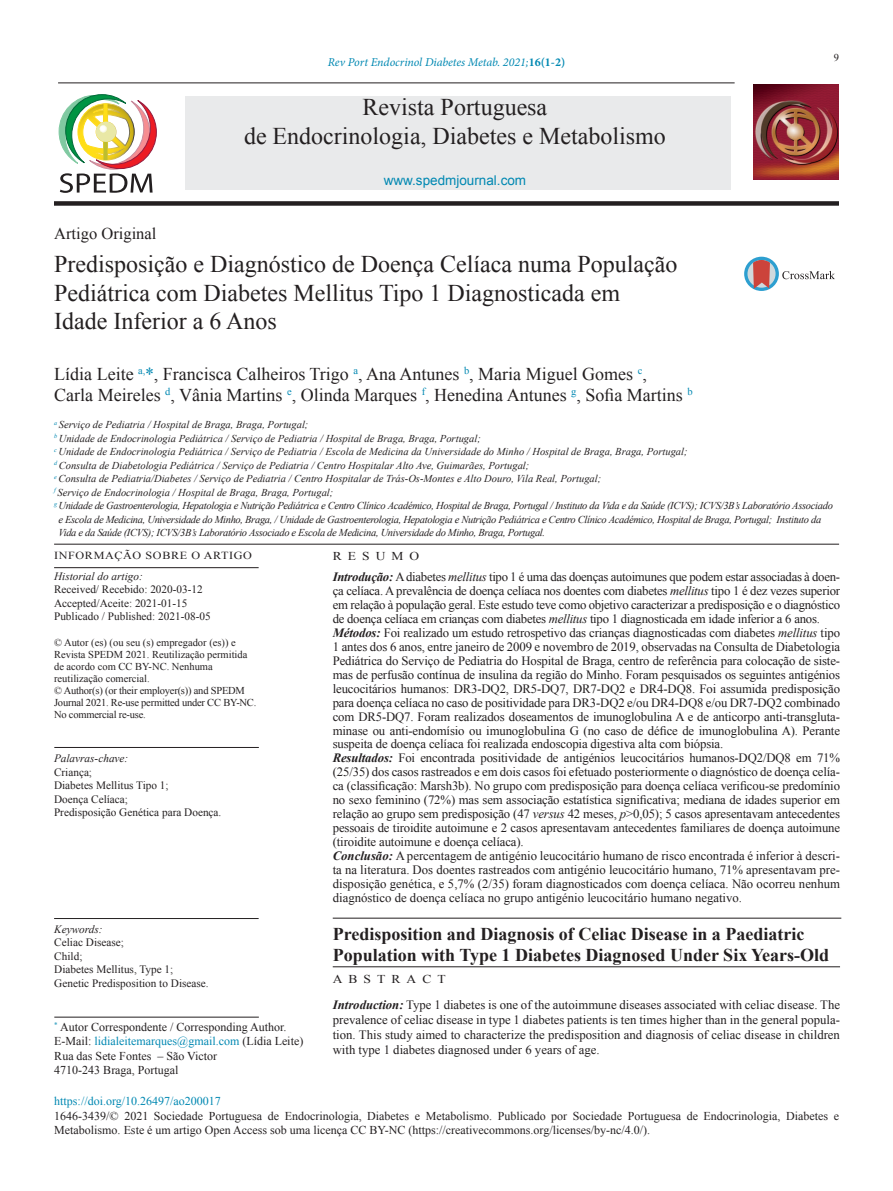
<style>
.page{position:relative;width:893px;height:1191px;background:#fff}
.page>*{position:absolute;margin:0;border:0;box-sizing:border-box;transform-origin:0 0}
.t1{font:24px/28.5px "Times New Roman";color:#231f20;text-align:center}
.t2{font:18px/21.8px "Times New Roman";color:#231f20}
.t3{font:700 18px/21.6px "Times New Roman";color:#231f20}
.t4{font:16.5px "Times New Roman";color:#231f20}
.t5{font:13.5px "Arial";color:#0088b2}
.t6{font:12.75px/14px "Times New Roman";letter-spacing:-.01em;color:#231f20}
.t7{font:12px/14.4px "Times New Roman";color:#231f20}
.t8{font:italic 12px "Minion Pro";letter-spacing:-.005em;color:#0088b2}
.t9{font:12px "Times New Roman";color:#0088b2}
.t10{font:12px "Times New Roman";letter-spacing:.45em;color:#231f20;scale:1.12 1}
.t11{font:12px "Times New Roman";color:#231f20;scale:1.12 1}
.t12{font:11.25px/13.5px "Times New Roman";color:#231f20}
.t13{font:italic 11.25px "Times New Roman";color:#231f20}
.t14{font:10.8px "Times New Roman";letter-spacing:.05em;color:#231f20;scale:1.13 1}
.t15{font:italic 10.5px "Times New Roman";color:#231f20}
.t16{font:italic 10.5px "Times New Roman";letter-spacing:-.03em;color:#231f20}
.t17{font:10.5px/12px "Times New Roman";color:#231f20}
.s1{font-weight:700;font-style:normal}
.s2{color:#0088b2}
.s3{font-weight:700;font-style:italic}
.s4{font-style:italic}
</style>
<div class="page">
<hr style="left:58px;top:83px;width:677px;height:1px;background:#231f20">
<div style="left:54px;top:201px;width:785px;height:5px;background:#231f20"></div>
<div style="left:185px;top:96px;width:545px;height:94px;background:#e9eaeb"></div>
<img style="left:754px;top:84px;width:85px;height:95px">
<svg style="left:59px;top:94px;width:98px;height:99px"></svg>
<div style="left:744px;top:257px;width:35px;height:34px;background:#2d9fd0;border-radius:50%"></div>
<svg style="left:747px;top:260px;width:29px;height:28px"></svg>
<svg style="left:753px;top:260px;width:17px;height:29px"></svg>
<svg style="left:782px;top:271px;width:53px;height:8px"></svg>
<hr style="left:54px;top:1017px;width:205px;height:1px;background:#231f20">
<hr style="left:54px;top:567px;width:205px;height:1px;background:#231f20">
<hr style="left:54px;top:544px;width:785px;height:1px;background:#231f20">
<hr style="left:333px;top:918px;width:508px;height:1px;background:#231f20">
<hr style="left:333px;top:966px;width:507px;height:1px;background:#231f20">
<hr style="left:54px;top:747px;width:205px;height:1px;background:#231f20">
<hr style="left:54px;top:918px;width:205px;height:1px;background:#231f20">
<p class="t4" style="left:54px;top:223px;width:104px">Artigo Original</p>
<p class="t8" style="left:328px;top:54px;width:239px">Rev Port Endocrinol Diabetes Metab. 2021;<span class="s1">16(1-2)</span></p>
<h1 class="t1" style="left:244px;top:92px;width:423px">Revista Portuguesa<br>de Endocrinologia, Diabetes e Metabolismo</h1>
<p class="t5" style="left:384px;top:173px;width:144px">www.spedmjournal.com</p>
<p class="t17" style="left:834px;top:52px;width:7px">9</p>
<h1 class="t1" style="left:54px;top:250px;width:625px;text-align:left">Predisposição e Diagnóstico de Doença Celíaca numa População<br>Pediátrica com Diabetes Mellitus Tipo 1 Diagnosticada em<br>Idade Inferior a 6 Anos</h1>
<h2 class="t2" style="left:54px;top:362px;width:640px">Lídia Leite <sup>a,</sup><span class="s2">*</span>, Francisca Calheiros Trigo <sup>a</sup>, Ana Antunes <sup>b</sup>, Maria Miguel Gomes <sup>c</sup>,<br>Carla Meireles <sup>d</sup>, Vânia Martins <sup>e</sup>, Olinda Marques <sup>f</sup>, Henedina Antunes <sup>g</sup>, Sofia Martins <sup>b</sup></h2>
<p class="t15" style="left:54px;top:417px;width:256px"><sup>a</sup> Serviço de Pediatria / Hospital de Braga, Braga, Portugal;</p>
<p class="t15" style="left:54px;top:431px;width:428px"><sup>b</sup> Unidade de Endocrinologia Pediátrica / Serviço de Pediatria / Hospital de Braga, Braga, Portugal;</p>
<p class="t15" style="left:54px;top:444px;width:635px"><sup>c</sup> Unidade de Endocrinologia Pediátrica / Serviço de Pediatria / Escola de Medicina da Universidade do Minho / Hospital de Braga, Braga, Portugal;</p>
<p class="t15" style="left:54px;top:458px;width:477px"><sup>d</sup> Consulta de Diabetologia Pediátrica / Serviço de Pediatria / Centro Hospitalar Alto Ave, Guimarães, Portugal;</p>
<p class="t15" style="left:54px;top:471px;width:549px"><sup>e</sup> Consulta de Pediatria/Diabetes / Serviço de Pediatria / Centro Hospitalar de Trás-Os-Montes e Alto Douro, Vila Real, Portugal;</p>
<p class="t15" style="left:54px;top:485px;width:281px"><sup>f</sup> Serviço de Endocrinologia / Hospital de Braga, Braga, Portugal;</p>
<p class="t16" style="left:54px;top:498px;width:780px"><sup>g</sup> Unidade de Gastroenterologia, Hepatologia e Nutrição Pediátrica e Centro Clínico Académico, Hospital de Braga, Portugal / Instituto da Vida e da Saúde (ICVS); ICVS/3B’s Laboratório Associado</p>
<p class="t16" style="left:58px;top:512px;width:764px">e Escola de Medicina, Universidade do Minho, Braga, / Unidade de Gastroenterologia, Hepatologia e Nutrição Pediátrica e Centro Clínico Académico, Hospital de Braga, Portugal; Instituto da</p>
<p class="t16" style="left:58px;top:525px;width:488px">Vida e da Saúde (ICVS); ICVS/3B’s Laboratório Associado e Escola de Medicina, Universidade do Minho, Braga, Portugal.</p>
<p class="t14" style="left:54px;top:548px;width:177px">INFORMAÇÃO SOBRE O ARTIGO</p>
<p class="t13" style="left:54px;top:568px;width:90px">Historial do artigo:</p>
<p class="t12" style="left:54px;top:583px;width:158px">Received/ Recebido: 2020-03-12<br>Accepted/Aceite: 2021-01-15<br>Publicado / Published: 2021-08-05</p>
<p class="t17" style="left:54px;top:636px;width:204px">© Autor (es) (ou seu (s) empregador (es)) e Revista SPEDM 2021. Reutilização permitida de acordo com CC BY-NC. Nenhuma reutilização comercial.<br>© Author(s) (or their employer(s)) and SPEDM Journal 2021. Re-use permitted under CC BY-NC.<br>No commercial re-use.</p>
<p class="t13" style="left:54px;top:750px;width:76px">Palavras-chave:</p>
<p class="t12" style="left:54px;top:765px;width:169px">Criança;<br>Diabetes Mellitus Tipo 1;<br>Doença Celíaca;<br>Predisposição Genética para Doença.</p>
<p class="t13" style="left:54px;top:921px;width:50px">Keywords:</p>
<p class="t12" style="left:54px;top:935px;width:156px">Celiac Disease;<br>Child;<br>Diabetes Mellitus, Type 1;<br>Genetic Predisposition to Disease.</p>
<p class="t7" style="left:54px;top:1019px;width:250px"><sup>*</sup> Autor Correspondente / Corresponding Author.<br>E-Mail: <span class="s2">lidialeitemarques@gmail.com</span> (Lídia Leite)<br>Rua das Sete Fontes – São Victor<br>4710-243 Braga, Portugal</p>
<p class="t11" style="left:333px;top:548px;width:79px">RESUMO</p>
<p class="t6" style="left:333px;top:569px;width:509px"><span class="s3">Introdução:</span> A diabetes <span class="s4">mellitus</span> tipo 1 é uma das doenças autoimunes que podem estar associadas à doen&shy;ça celíaca. A prevalência de doença celíaca nos doentes com diabetes <span class="s4">mellitus</span> tipo 1 é dez vezes superior em relação à população geral. Este estudo teve como objetivo caracterizar a predisposição e o diagnóstico de doença celíaca em crianças com diabetes <span class="s4">mellitus</span> tipo 1 diagnosticada em idade inferior a 6 anos.<br><span class="s3">Métodos:</span> Foi realizado um estudo retrospetivo das crianças diagnosticadas com diabetes <span class="s4">mellitus</span> tipo 1 antes dos 6 anos, entre janeiro de 2009 e novembro de 2019, observadas na Consulta de Diabetologia Pediátrica do Serviço de Pediatria do Hospital de Braga, centro de referência para colocação de siste&shy;mas de perfusão contínua de insulina da região do Minho. Foram pesquisados os seguintes antigénios leucocitários humanos: DR3-DQ2, DR5-DQ7, DR7-DQ2 e DR4-DQ8. Foi assumida predisposição para doença celíaca no caso de positividade para DR3-DQ2 e/ou DR4-DQ8 e/ou DR7-DQ2 combinado com DR5-DQ7. Foram realizados doseamentos de imunoglobulina A e de anticorpo anti-transgluta&shy;minase ou anti-endomísio ou imunoglobulina G (no caso de défice de imunoglobulina A). Perante suspeita de doença celíaca foi realizada endoscopia digestiva alta com biópsia.<br><span class="s3">Resultados:</span> Foi encontrada positividade de antigénios leucocitários humanos-DQ2/DQ8 em 71% (25/35) dos casos rastreados e em dois casos foi efetuado posteriormente o diagnóstico de doença celía&shy;ca (classificação: Marsh3b). No grupo com predisposição para doença celíaca verificou-se predomínio no sexo feminino (72%) mas sem associação estatística significativa; mediana de idades superior em relação ao grupo sem predisposição (47 <span class="s4">versus</span> 42 meses, <span class="s4">p</span>&gt;0,05); 5 casos apresentavam antecedentes pessoais de tiroidite autoimune e 2 casos apresentavam antecedentes familiares de doença autoimune (tiroidite autoimune e doença celíaca).<br><span class="s3">Conclusão:</span> A percentagem de antigénio leucocitário humano de risco encontrada é inferior à descri&shy;ta na literatura. Dos doentes rastreados com antigénio leucocitário humano, 71% apresentavam pre&shy;disposição genética, e 5,7% (2/35) foram diagnosticados com doença celíaca. Não ocorreu nenhum diagnóstico de doença celíaca no grupo antigénio leucocitário humano negativo.</p>
<h2 class="t3" style="left:333px;top:922px;width:498px">Predisposition and Diagnosis of Celiac Disease in a Paediatric<br>Population with Type 1 Diabetes Diagnosed Under Six Years-Old</h2>
<p class="t10" style="left:333px;top:970px;width:102px">ABSTRACT</p>
<p class="t6" style="left:333px;top:997px;width:509px;line-height:15px;text-align:justify"><span class="s3">Introduction:</span> Type 1 diabetes is one of the autoimmune diseases associated with celiac disease. The prevalence of celiac disease in type 1 diabetes patients is ten times higher than in the general popula&shy;tion. This study aimed to characterize the predisposition and diagnosis of celiac disease in children with type 1 diabetes diagnosed under 6 years of age.</p>
<p class="t9" style="left:54px;top:1093px;width:168px">https://doi.org/10.26497/ao200017</p>
<p class="t7" style="left:54px;top:1108px;width:786px">1646-3439/© 2021 Sociedade Portuguesa de Endocrinologia, Diabetes e Metabolismo. Publicado por Sociedade Portuguesa de Endocrinologia, Diabetes e<br>Metabolismo. Este é um artigo Open Access sob uma licença CC BY-NC (https://creativecommons.org/licenses/by-nc/4.0/).</p>
</div>
